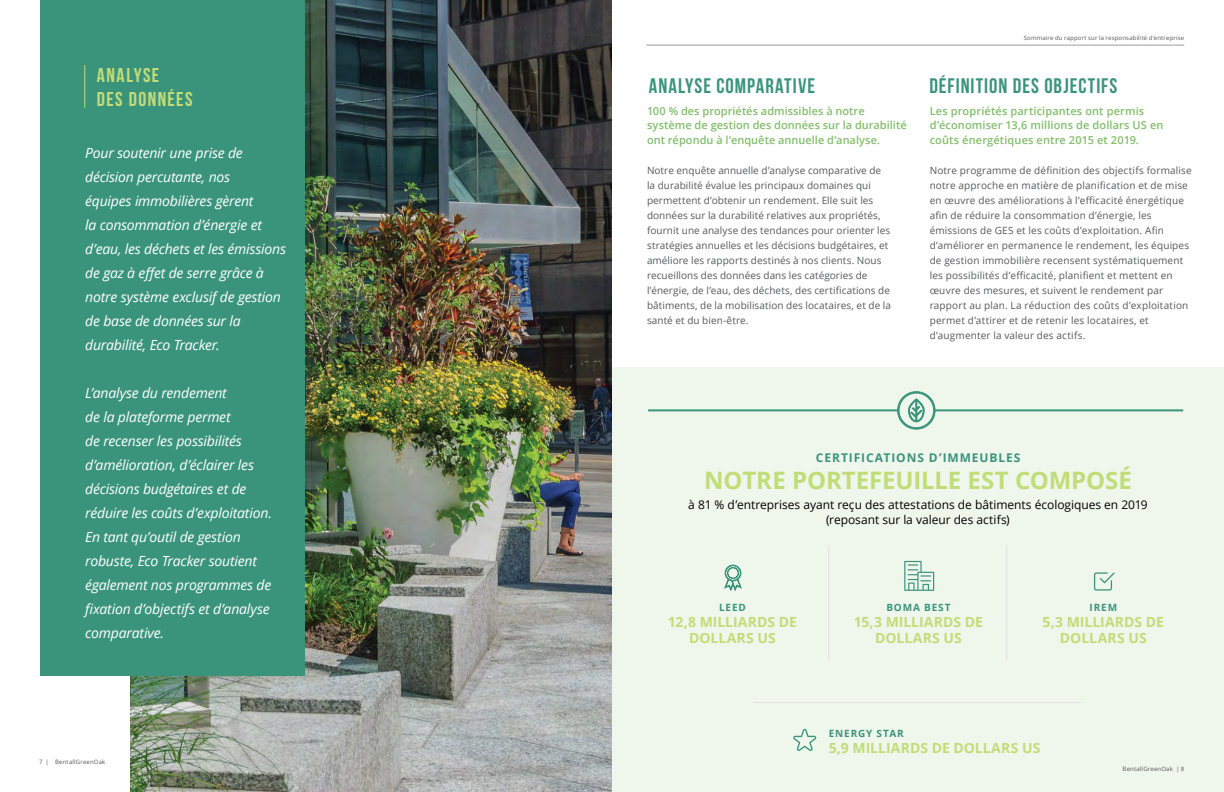
<style>
.page{position:relative;width:1224px;height:792px;background:#fff}
.page>*{position:absolute;margin:0;border:0;box-sizing:border-box;transform-origin:0 0}
.t1{font:700 24px "Open Sans";letter-spacing:-.005em;color:#c4dc77}
.t2{font:700 21px "Bebas Neue";letter-spacing:.045em;color:#3a947c}
.t3{font:700 20px/24px "Bebas Neue";letter-spacing:.07em;color:#c4dc77}
.t4{font:italic 14px/24px "Open Sans";letter-spacing:-.015em;color:#fff}
.t5{font:700 14px/16px "Open Sans";color:#c4dc77;text-align:center}
.t6{font:12px/15px "Open Sans";letter-spacing:-.005em;color:#000;text-align:center}
.t7{font:700 12px "Open Sans";letter-spacing:.075em;color:#3a947c}
.t8{font:600 11px/14px "Open Sans";letter-spacing:.01em;color:#82be6c}
.t9{font:10px/15px "Open Sans";letter-spacing:.01em;color:#58595b}
.t10{font:700 10px "Open Sans";letter-spacing:.09em;color:#3a947c}
.t11{font:6px "Open Sans";letter-spacing:.025em;color:#58595b}
</style>
<div class="page">
<img style="left:131px;top:0;width:481px;height:792px">
<div style="left:40px;top:0;width:265px;height:675px;background:#3a947c"></div>
<div style="left:612px;top:367px;width:612px;height:425px;background:#eff6ec"></div>
<hr style="left:648px;top:409px;width:249px;height:2px;background:#3a947c">
<hr style="left:935px;top:409px;width:248px;height:2px;background:#3a947c">
<hr style="left:828px;top:546px;width:1px;height:114px;background:#e0e1e2">
<hr style="left:84px;top:65px;width:1px;height:43px;background:#c4dc77">
<svg style="left:793px;top:729px;width:23px;height:22px"></svg>
<svg style="left:1094px;top:572px;width:21px;height:19px"></svg>
<svg style="left:897px;top:391px;width:39px;height:39px"></svg>
<svg style="left:724px;top:564px;width:18px;height:27px"></svg>
<hr style="left:1006px;top:546px;width:1px;height:114px;background:#e0e1e2">
<hr style="left:753px;top:702px;width:328px;height:1px;background:#e0e1e2">
<hr style="left:646px;top:45px;width:538px;height:1px;background:#58595b">
<svg style="left:904px;top:561px;width:30px;height:30px"></svg>
<h3 class="t3" style="left:97px;top:63px;width:97px">ANALYSE<br>DES DONNÉES</h3>
<p class="t4" style="left:85px;top:140px;width:202px">Pour soutenir une prise de décision percutante, nos<br>équipes immobilières gèrent<br>la consommation d’énergie et d’eau, les déchets et les émissions de gaz à effet de serre grâce à notre système exclusif de gestion de base de données sur la durabilité, Eco Tracker.</p>
<p class="t4" style="left:85px;top:380px;width:188px">L’analyse du rendement<br>de la plateforme permet<br>de recenser les possibilités d’amélioration, d’éclairer les décisions budgétaires et de réduire les coûts d’exploitation.<br>En tant qu’outil de gestion robuste, Eco Tracker soutient également nos programmes de fixation d’objectifs et d’analyse comparative.</p>
<p class="t11" style="left:39px;top:757px;width:68px">7 | BentallGreenOak</p>
<p class="t11" style="left:1024px;top:34px;width:162px">Sommaire du rapport sur la responsabilité d’entreprise</p>
<h2 class="t2" style="left:649px;top:74px;width:168px">ANALYSE COMPARATIVE</h2>
<h2 class="t2" style="left:929px;top:74px;width:190px">DÉFINITION DES OBJECTIFS</h2>
<p class="t8" style="left:647px;top:104px;width:261px">100 % des propriétés admissibles à notre système de gestion des données sur la durabilité</p>
<p class="t8" style="left:647px;top:133px;width:235px">ont répondu à l’enquête annuelle d’analyse.</p>
<p class="t9" style="left:647px;top:163px;width:245px">Notre enquête annuelle d’analyse comparative de la durabilité évalue les principaux domaines qui permettent d’obtenir un rendement. Elle suit les données sur la durabilité relatives aux propriétés, fournit une analyse des tendances pour orienter les stratégies annuelles et les décisions budgétaires, et améliore les rapports destinés à nos clients. Nous recueillons des données dans les catégories de l’énergie, de l’eau, des déchets, des certifications de bâtiments, de la mobilisation des locataires, et de la santé et du bien-être.</p>
<p class="t8" style="left:930px;top:104px;width:235px">Les propriétés participantes ont permis d’économiser 13,6 millions de dollars US en</p>
<p class="t8" style="left:930px;top:133px;width:211px">coûts énergétiques entre 2015 et 2019.</p>
<p class="t9" style="left:930px;top:163px;width:264px">Notre programme de définition des objectifs formalise notre approche en matière de planification et de mise en œuvre des améliorations à l’efficacité énergétique afin de réduire la consommation d’énergie, les émissions de GES et les coûts d’exploitation. Afin d’améliorer en permanence le rendement, les équipes de gestion immobilière recensent systématiquement les possibilités d’efficacité, planifient et mettent en œuvre des mesures, et suivent le rendement par rapport au plan. La réduction des coûts d’exploitation permet d’attirer et de retenir les locataires, et d’augmenter la valeur des actifs.</p>
<p class="t7" style="left:816px;top:450px;width:206px">CERTIFICATIONS D’IMMEUBLES</p>
<h1 class="t1" style="left:704px;top:463px;width:429px">NOTRE PORTEFEUILLE EST COMPOSÉ</h1>
<p class="t6" style="left:688px;top:497px;width:461px">à 81 % d’entreprises ayant reçu des attestations de bâtiments écologiques en 2019 (reposant sur la valeur des actifs)</p>
<p class="t10" style="left:719px;top:600px;width:28px">LEED</p>
<h3 class="t5" style="left:668px;top:614px;width:131px">12,8 MILLIARDS DE<br>DOLLARS US</h3>
<p class="t10" style="left:886px;top:601px;width:66px">BOMA BEST</p>
<h3 class="t5" style="left:854px;top:614px;width:131px">15,3 MILLIARDS DE<br>DOLLARS US</h3>
<p class="t10" style="left:1090px;top:600px;width:29px">IREM</p>
<h3 class="t5" style="left:1043px;top:613px;width:123px">5,3 MILLIARDS DE<br>DOLLARS US</h3>
<p class="t10" style="left:829px;top:726px;width:77px">ENERGY STAR</p>
<h3 class="t5" style="left:829px;top:739px;width:213px">5,9 MILLIARDS DE DOLLARS US</h3>
<p class="t11" style="left:1123px;top:764px;width:63px">BentallGreenOak | 8</p>
</div>
